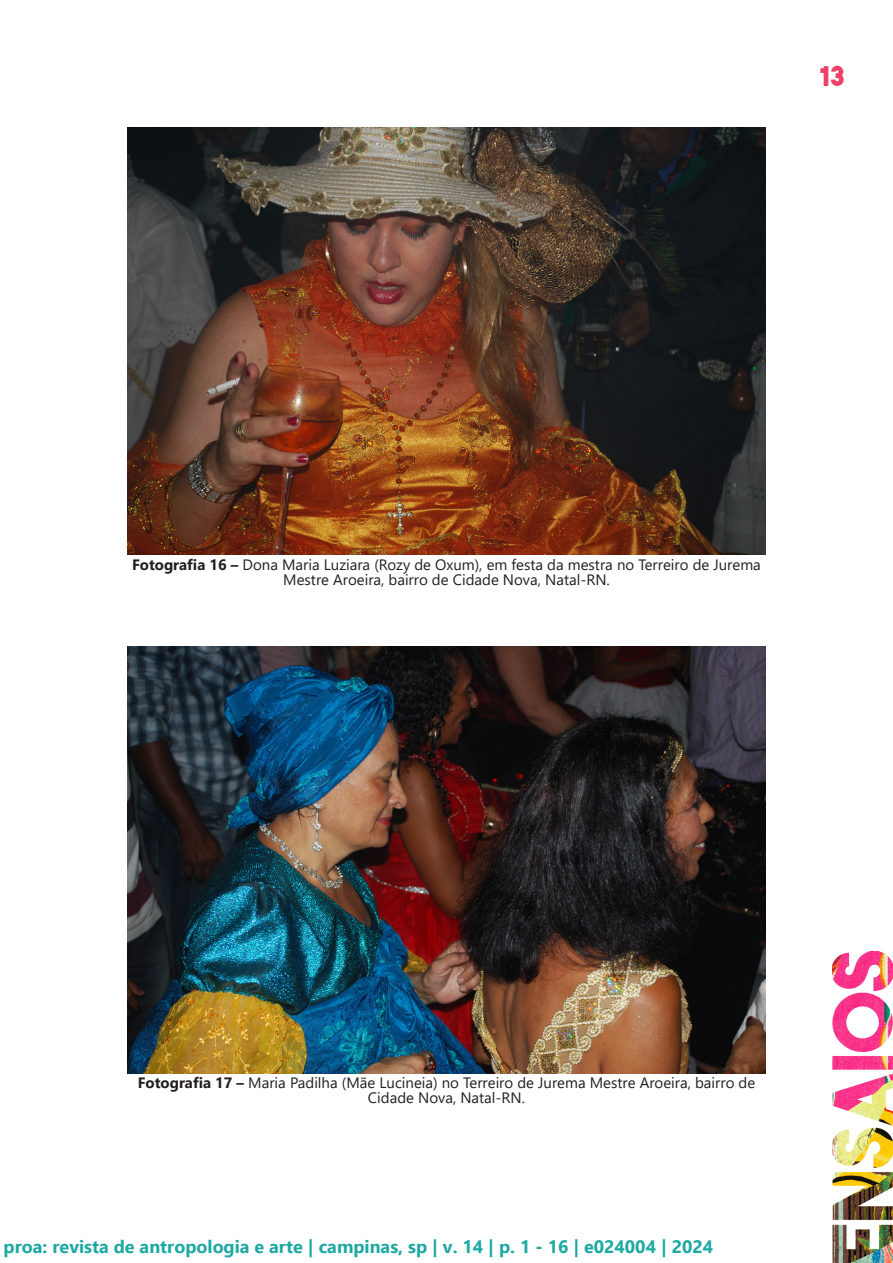
<style>
.page{position:relative;width:893px;height:1263px;background:#fff}
.page>*{position:absolute;margin:0;border:0;box-sizing:border-box;transform-origin:0 0}
.t1{font:700 27px "The Bold Font";color:#ef4068}
.t2{font:700 18px "Ebrima";color:#1ea9a3}
.t3{font:15px/15px "Segoe UI";color:#231f20;text-align:center}
.s1{font-weight:700}
</style>
<div class="page">
<img style="left:832px;top:951px;width:61px;height:312px">
<img style="left:128px;top:128px;width:637px;height:426px">
<img style="left:128px;top:646px;width:637px;height:427px">
<h1 class="t1" style="left:819px;top:59px;width:28px">13</h1>
<p class="t3" style="left:132px;top:555px;width:630px"><span class="s1">Fotografia 16 –</span> Dona Maria Luziara (Rozy de Oxum), em festa da mestra no Terreiro de Jurema<br>Mestre Aroeira, bairro de Cidade Nova, Natal-RN.</p>
<p class="t3" style="left:138px;top:1074px;width:619px"><span class="s1">Fotografia 17 –</span> Maria Padilha (Mãe Lucineia) no Terreiro de Jurema Mestre Aroeira, bairro de<br>Cidade Nova, Natal-RN.</p>
<p class="t2" style="left:4px;top:1232px;width:711px">proa: revista de antropologia e arte | campinas, sp | v. 14 | p. 1 - 16 | e024004 | 2024</p>
</div>
